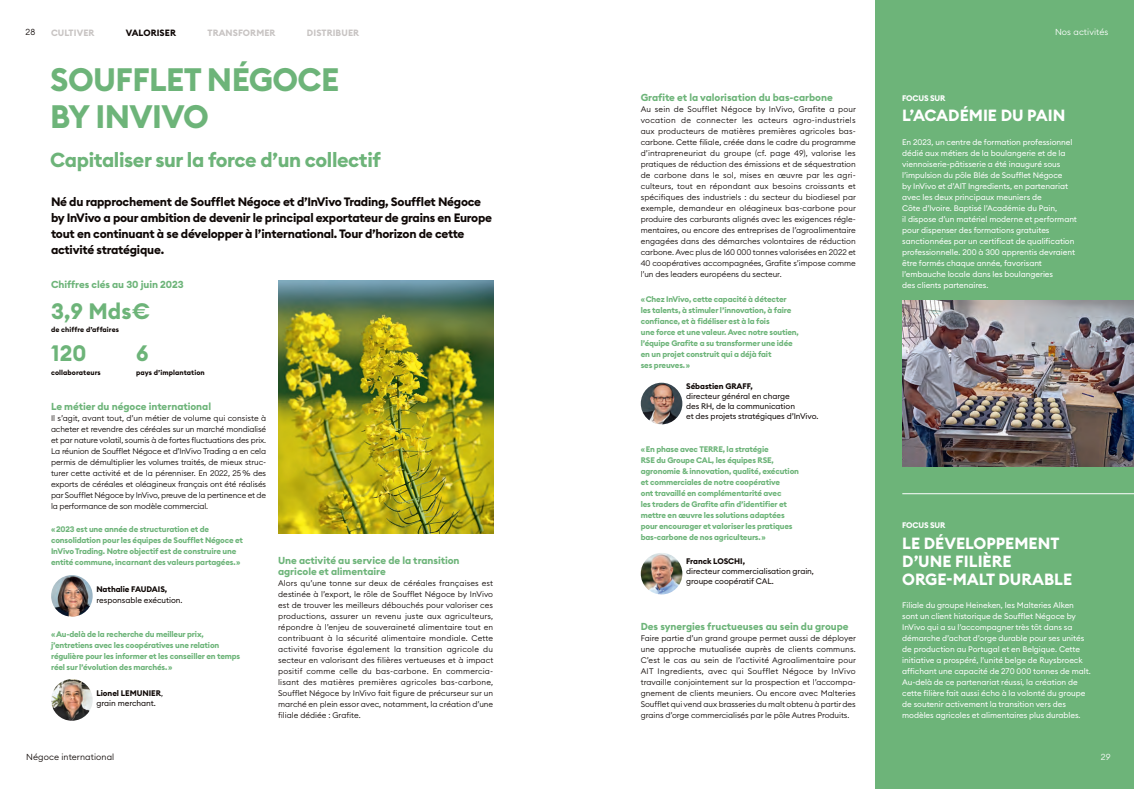
<style>
.page{position:relative;width:1134px;height:789px;background:#fff}
.page>*{position:absolute;margin:0;border:0;box-sizing:border-box;transform-origin:0 0}
.Titre_2_C32_CAP{font:700 32px/37px "Euclid Circular B";letter-spacing:-.02em;color:#6db479}
.Chiffres_clé_C22{font:700 22px "Euclid Circular B";letter-spacing:.01em;color:#6db479}
.SousTitre_2{font:700 20px "Euclid Circular B";letter-spacing:-.02em;color:#6db479}
.Titre_C16_FOCUS{font:700 16px/18px "Euclid Circular B";color:#fff}
.Exergue_ou_Chapo_C12_FAG{font:700 12px/16px "Euclid Circular B";letter-spacing:-.02em;color:#0f0806}
.Inter_1_NEGOCE{font:700 10px/11px "Euclid Circular B";letter-spacing:-.005em;color:#6db479}
.Chiffres_clé_titre_C10_FAG{font:700 10px "Euclid Circular B";letter-spacing:-.005em;color:#6db479}
.Têtière_rubrique_Bold_Gauche_Noir_Q_tram{font:700 9px "Euclid Circular B";letter-spacing:.01em;color:#c8c4c3}
.Têtière_rubrique_Bold_Gauche_Noir_Q{font:700 9px "Euclid Circular B";letter-spacing:.01em;color:#0f0806}
.Folio_gauche{font:300 8.6px "Euclid Circular B";letter-spacing:.01em;color:#0f0806}
.Folio_droit{font:300 8.6px "Euclid Circular B";letter-spacing:.01em;color:#fff}
.Texte_courant{font:300 8px/11px "Euclid Circular B";letter-spacing:-.005em;color:#0f0806;text-align:justify}
.Texte_courant_FAG_Focus{font:8px/11px "Euclid Circular B";letter-spacing:-.005em;color:#fff}
.Exergue_ou_texte_courant_bold_FAG_NEGOCE{font:700 8px/11px "Euclid Circular B";letter-spacing:-.02em;color:#6db479}
.Signat_Exergue_Regular{font:8px/10px "Euclid Circular B";letter-spacing:-.005em;color:#0f0806}
.Signat_Exergue_Bold{font:700 8px "Euclid Circular B";letter-spacing:-.005em;color:#0f0806}
.Surtitre_-_FOCUS_SUR{font:700 8px "Euclid Circular B";letter-spacing:-.02em;color:#fff}
.Chiffre_clé_C22_légende{font:700 7px "Euclid Circular B";letter-spacing:.01em;color:#0f0806}
.s1{font-weight:300}
</style>
<div class="page">
<div style="left:876px;top:0;width:258px;height:788px;background:#6db479"></div>
<img style="left:278px;top:280px;width:215px;height:253px">
<img style="left:902px;top:300px;width:232px;height:166px">
<hr style="left:902px;top:493px;width:232px;height:1px;background:#fff">
<img style="left:641px;top:382px;width:41px;height:42px;border-radius:21px">
<img style="left:641px;top:552px;width:41px;height:42px;border-radius:21px">
<img style="left:51px;top:574px;width:42px;height:42px;border-radius:21px">
<img style="left:51px;top:678px;width:42px;height:42px;border-radius:21px">
<p class="Folio_gauche" style="left:26px;top:27px;width:11px">28</p>
<p class="Têtière_rubrique_Bold_Gauche_Noir_Q_tram" style="left:51px;top:27px;width:45px">CULTIVER</p>
<p class="Têtière_rubrique_Bold_Gauche_Noir_Q" style="left:126px;top:27px;width:52px">VALORISER</p>
<p class="Têtière_rubrique_Bold_Gauche_Noir_Q_tram" style="left:207px;top:27px;width:70px">TRANSFORMER</p>
<p class="Têtière_rubrique_Bold_Gauche_Noir_Q_tram" style="left:307px;top:27px;width:54px">DISTRIBUER</p>
<p class="Folio_droit" style="left:1055px;top:27px;width:55px">Nos activités</p>
<p class="Titre_2_C32_CAP" style="left:50px;top:61px;width:290px">SOUFFLET NÉGOCE<br>BY INVIVO</p>
<p class="SousTitre_2" style="left:50px;top:147px;width:332px">Capitaliser sur la force d’un collectif</p>
<p class="Exergue_ou_Chapo_C12_FAG" style="left:51px;top:194px;width:443px">Né du rapprochement de Soufflet Négoce et d’InVivo Trading, Soufflet Négoce by InVivo a pour ambition de devenir le principal exportateur de grains en Europe tout en continuant à se développer à l’international. Tour d’horizon de cette activité stratégique.</p>
<p class="Chiffres_clé_titre_C10_FAG" style="left:51px;top:278px;width:134px">Chiffres clés au 30 juin 2023</p>
<p class="Chiffres_clé_C22" style="left:51px;top:297px;width:101px">3,9 Mds€</p>
<p class="Chiffre_clé_C22_légende" style="left:51px;top:325px;width:69px">de chiffre d’affaires</p>
<p class="Chiffres_clé_C22" style="left:51px;top:339px;width:37px">120</p>
<p class="Chiffre_clé_C22_légende" style="left:51px;top:367px;width:51px">collaborateurs</p>
<p class="Chiffres_clé_C22" style="left:136px;top:339px;width:14px">6</p>
<p class="Chiffre_clé_C22_légende" style="left:136px;top:367px;width:70px">pays d’implantation</p>
<p class="Inter_1_NEGOCE" style="left:51px;top:400px;width:162px">Le métier du négoce international</p>
<p class="Texte_courant" style="left:51px;top:412px;width:217px">Il s’agit, avant tout, d’un métier de volume qui consiste à acheter et revendre des céréales sur un marché mondialisé et par nature volatil, soumis à de fortes fluctuations des prix.<br>La réunion de Soufflet Négoce et d’InVivo Trading a en cela permis de démultiplier les volumes traités, de mieux struc&shy;turer cette activité et de la pérenniser. En 2022, 25 % des exports de céréales et oléagineux français ont été réalisés par Soufflet Négoce by InVivo, preuve de la pertinence et de la performance de son modèle commercial.</p>
<p class="Exergue_ou_texte_courant_bold_FAG_NEGOCE" style="left:51px;top:523px;width:193px">« 2023 est une année de structuration et de consolidation pour les équipes de Soufflet Négoce et InVivo Trading. Notre objectif est de construire une entité commune, incarnant des valeurs partagées. »</p>
<p class="Signat_Exergue_Bold" style="left:96px;top:583px;width:72px">Nathalie FAUDAIS,</p>
<p class="Signat_Exergue_Regular" style="left:96px;top:594px;width:88px">responsable exécution.</p>
<p class="Exergue_ou_texte_courant_bold_FAG_NEGOCE" style="left:51px;top:628px;width:191px">« Au-delà de la recherche du meilleur prix, j’entretiens avec les coopératives une relation régulière pour les informer et les conseiller en temps réel sur l’évolution des marchés. »</p>
<p class="Signat_Exergue_Bold" style="left:96px;top:687px;width:68px">Lionel LEMUNIER<span class="s1">,</span></p>
<p class="Signat_Exergue_Regular" style="left:96px;top:698px;width:61px">grain merchant.</p>
<p class="Inter_1_NEGOCE" style="left:278px;top:554px;width:183px">Une activité au service de la transition agricole et alimentaire</p>
<p class="Texte_courant" style="left:278px;top:576px;width:217px">Alors qu’une tonne sur deux de céréales françaises est destinée à l’export, le rôle de Soufflet Négoce by InVivo est de trouver les meilleurs débouchés pour valoriser ces productions, assurer un revenu juste aux agriculteurs, répondre à l’enjeu de souveraineté alimentaire tout en contribuant à la sécurité alimentaire mondiale. Cette activité favorise également la transition agricole du secteur en valorisant des filières vertueuses et à impact positif comme celle du bas-carbone. En commercia&shy;lisant des matières premières agricoles bas-carbone, Soufflet Négoce by InVivo fait figure de précurseur sur un marché en plein essor avec, notamment, la création d’une filiale dédiée : Grafite.</p>
<p class="Inter_1_NEGOCE" style="left:641px;top:92px;width:194px">Grafite et la valorisation du bas-carbone</p>
<p class="Texte_courant" style="left:641px;top:104px;width:217px">Au sein de Soufflet Négoce by InVivo, Grafite a pour vocation de connecter les acteurs agro-industriels aux producteurs de matières premières agricoles bas&shy;carbone. Cette filiale, créée dans le cadre du programme d’intrapreneuriat du groupe (cf. page 49), valorise les pratiques de réduction des émissions et de séquestration de carbone dans le sol, mises en œuvre par les agri&shy;culteurs, tout en répondant aux besoins croissants et spécifiques des industriels : du secteur du biodiesel par exemple, demandeur en oléagineux bas-carbone pour produire des carburants alignés avec les exigences régle&shy;mentaires, ou encore des entreprises de l’agroalimentaire engagées dans des démarches volontaires de réduction carbone. Avec plus de 160 000 tonnes valorisées en 2022 et 40 coopératives accompagnées, Grafite s’impose comme l’un des leaders européens du secteur.</p>
<p class="Exergue_ou_texte_courant_bold_FAG_NEGOCE" style="left:641px;top:294px;width:160px">« Chez InVivo, cette capacité à détecter<br>les talents, à stimuler l’innovation, à faire confiance, et à fidéliser est à la fois<br>une force et une valeur. Avec notre soutien, l’équipe Grafite a su transformer une idée en un projet construit qui a déjà fait<br>ses preuves. »</p>
<p class="Signat_Exergue_Bold" style="left:686px;top:381px;width:68px">Sébastien GRAFF,</p>
<p class="Signat_Exergue_Regular" style="left:686px;top:391px;width:134px">directeur général en charge<br>des RH, de la communication<br>et des projets stratégiques d’InVivo.</p>
<p class="Exergue_ou_texte_courant_bold_FAG_NEGOCE" style="left:641px;top:444px;width:160px">« En phase avec TERRE, la stratégie<br>RSE du Groupe CAL, les équipes RSE, agronomie &amp; innovation, qualité, exécution et commerciales de notre coopérative<br>ont travaillé en complémentarité avec<br>les traders de Grafite afin d’identifier et mettre en œuvre les solutions adaptées pour encourager et valoriser les pratiques bas-carbone de nos agriculteurs. »</p>
<p class="Signat_Exergue_Bold" style="left:686px;top:556px;width:60px">Franck LOSCHI,</p>
<p class="Signat_Exergue_Regular" style="left:686px;top:566px;width:129px">directeur commercialisation grain, groupe coopératif CAL.</p>
<p class="Inter_1_NEGOCE" style="left:641px;top:620px;width:209px">Des synergies fructueuses au sein du groupe</p>
<p class="Texte_courant" style="left:641px;top:632px;width:217px">Faire partie d’un grand groupe permet aussi de déployer une approche mutualisée auprès de clients communs.<br>C’est le cas au sein de l’activité Agroalimentaire pour AIT Ingredients, avec qui Soufflet Négoce by InVivo travaille conjointement sur la prospection et l’accompa&shy;gnement de clients meuniers. Ou encore avec Malteries Soufflet qui vend aux brasseries du malt obtenu à partir des grains d’orge commercialisés par le pôle Autres Produits.</p>
<p class="Surtitre_-_FOCUS_SUR" style="left:902px;top:92px;width:45px">FOCUS SUR</p>
<p class="Titre_C16_FOCUS" style="left:902px;top:107px;width:165px">L’ACADÉMIE DU PAIN</p>
<p class="Texte_courant_FAG_Focus" style="left:902px;top:137px;width:176px">En 2023, un centre de formation professionnel dédié aux métiers de la boulangerie et de la viennoiserie-pâtisserie a été inauguré sous l’impulsion du pôle Blés de Soufflet Négoce<br>by InVivo et d’AIT Ingredients, en partenariat avec les deux principaux meuniers de<br>Côte d’Ivoire. Baptisé l’Académie du Pain,<br>il dispose d’un matériel moderne et performant pour dispenser des formations gratuites sanctionnées par un certificat de qualification professionnelle. 200 à 300 apprentis devraient être formés chaque année, favorisant l’embauche locale dans les boulangeries<br>des clients partenaires.</p>
<p class="Surtitre_-_FOCUS_SUR" style="left:902px;top:519px;width:45px">FOCUS SUR</p>
<p class="Titre_C16_FOCUS" style="left:902px;top:533px;width:171px">LE DÉVELOPPEMENT<br>D’UNE FILIÈRE<br>ORGE-MALT DURABLE</p>
<p class="Texte_courant_FAG_Focus" style="left:902px;top:599px;width:190px">Filiale du groupe Heineken, les Malteries Alken sont un client historique de Soufflet Négoce by InVivo qui a su l’accompagner très tôt dans sa démarche d’achat d’orge durable pour ses unités de production au Portugal et en Belgique. Cette initiative a prospéré, l’unité belge de Ruysbroeck affichant une capacité de 270 000 tonnes de malt.<br>Au-delà de ce partenariat réussi, la création de cette filière fait aussi écho à la volonté du groupe de soutenir activement la transition vers des modèles agricoles et alimentaires plus durables.</p>
<p class="Folio_gauche" style="left:26px;top:750px;width:90px">Négoce international</p>
<p class="Folio_droit" style="left:1101px;top:750px;width:11px">29</p>
</div>
